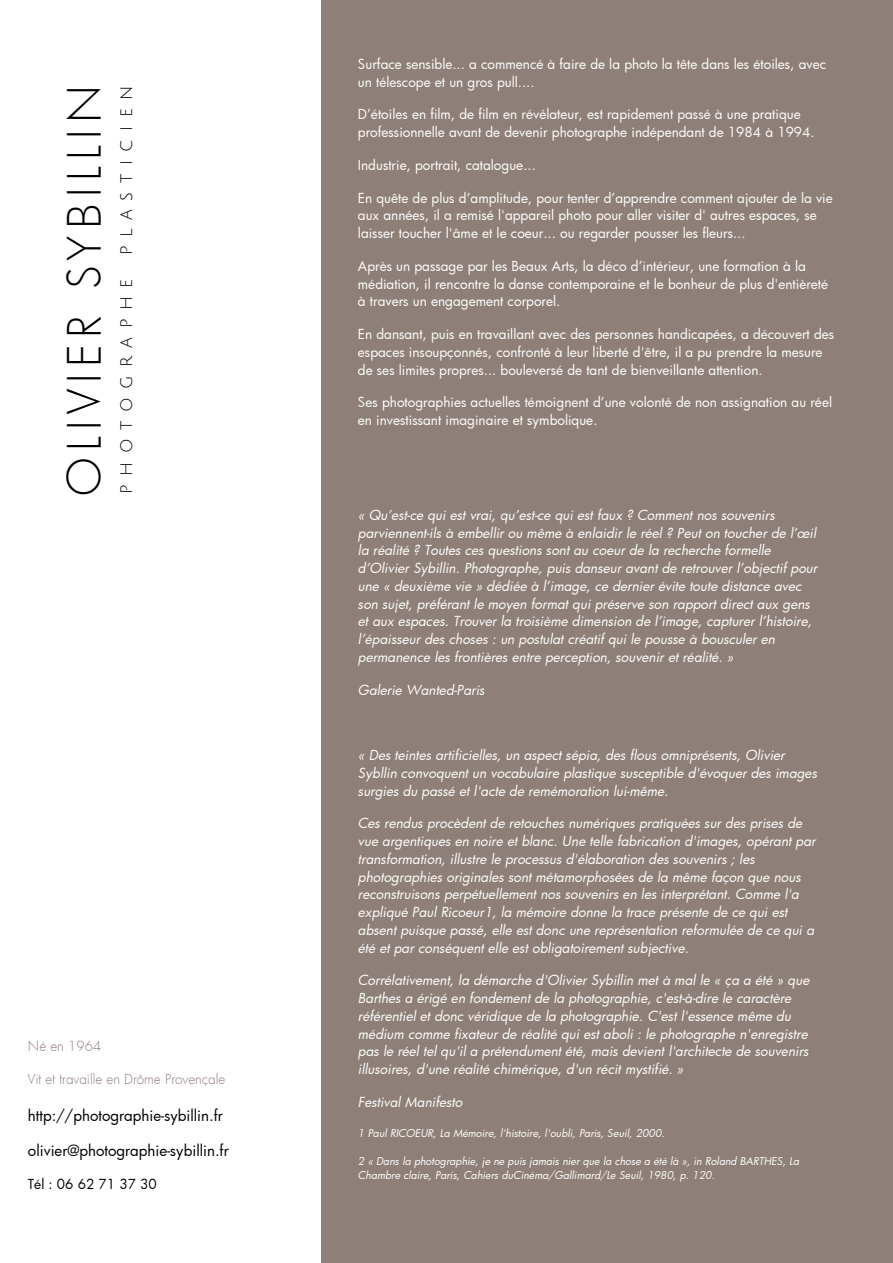
<style>
.page{position:relative;width:893px;height:1263px;background:#fff}
.page>*{position:absolute;margin:0;border:0;box-sizing:border-box;transform-origin:0 0}
.t1{font:300 45px "Futura";letter-spacing:.145em;color:#000}
.t2{font:18px "Julius Sans One";letter-spacing:.475em;color:#000}
.t3{font:15px "Futura";color:#000}
.t4{font:italic 13.5px/17.7px "Futura";color:#fff}
.t5{font:13.5px/17.7px "Futura";color:#fff}
.t6{font:300 13.5px "Futura";color:#8e7979}
.t7{font:13.5px "Futura";color:#000}
.t8{font:italic 10.5px/13.8px "Futura";color:#fff}
</style>
<div class="page">
<div style="left:321px;top:0;width:572px;height:1263px;background:#8e7f78"></div>
<h1 class="t1" style="left:67px;top:496px;width:412px;rotate:-90deg">OLIVIER SYBILLIN</h1>
<h2 class="t2" style="left:117px;top:255px;width:171px;rotate:-90deg">plasticien</h2>
<h2 class="t2" style="left:117px;top:494px;width:217px;rotate:-90deg">photographe</h2>
<p class="t6" style="left:28px;top:1040px;width:75px">Né en 1964</p>
<p class="t6" style="left:28px;top:1073px;width:199px">Vit et travaille en Drôme Provençale</p>
<p class="t3" style="left:28px;top:1110px;width:196px">http://photographie-sybillin.fr</p>
<p class="t3" style="left:28px;top:1144px;width:202px">olivier@photographie-sybillin.fr</p>
<p class="t7" style="left:28px;top:1179px;width:130px">Tél : 06 62 71 37 30</p>
<p class="t5" style="left:358px;top:57px;width:470px">Surface sensible... a commencé à faire de la photo la tête dans les étoiles, avec un télescope et un gros pull....</p>
<p class="t5" style="left:358px;top:107px;width:458px">D’étoiles en film, de film en révélateur, est rapidement passé à une pratique professionnelle avant de devenir photographe indépendant de 1984 à 1994.</p>
<p class="t5" style="left:358px;top:157px;width:179px">Industrie, portrait, catalogue...</p>
<p class="t5" style="left:358px;top:190px;width:476px">En quête de plus d’amplitude, pour tenter d’apprendre comment ajouter de la vie aux années, il a remisé l'appareil photo pour aller visiter d' autres espaces, se laisser toucher l'âme et le coeur... ou regarder pousser les fleurs...</p>
<p class="t5" style="left:358px;top:258px;width:472px">Après un passage par les Beaux Arts, la déco d’intérieur, une formation à la médiation, il rencontre la danse contemporaine et le bonheur de plus d'entièreté à travers un engagement corporel.</p>
<p class="t5" style="left:358px;top:327px;width:478px">En dansant, puis en travaillant avec des personnes handicapées, a découvert des espaces insoupçonnés, confronté à leur liberté d'être, il a pu prendre la mesure de ses limites propres... bouleversé de tant de bienveillante attention.</p>
<p class="t5" style="left:358px;top:395px;width:476px">Ses photographies actuelles témoignent d’une volonté de non assignation au réel en investissant imaginaire et symbolique.</p>
<p class="t4" style="left:358px;top:508px;width:461px">« Qu’est-ce qui est vrai, qu’est-ce qui est faux ? Comment nos souvenirs parviennent-ils à embellir ou même à enlaidir le réel ? Peut on toucher de l’œil la réalité ? Toutes ces questions sont au coeur de la recherche formelle d’Olivier Sybillin. Photographe, puis danseur avant de retrouver l’objectif pour une « deuxième vie » dédiée à l’image, ce dernier évite toute distance avec son sujet, préférant le moyen format qui préserve son rapport direct aux gens et aux espaces. Trouver la troisième dimension de l’image, capturer l’histoire, l’épaisseur des choses : un postulat créatif qui le pousse à bousculer en permanence les frontières entre perception, souvenir et réalité. »</p>
<p class="t4" style="left:358px;top:682px;width:128px">Galerie Wanted-Paris</p>
<p class="t4" style="left:358px;top:748px;width:461px">« Des teintes artificielles, un aspect sépia, des flous omniprésents, Olivier<br>Sybllin convoquent un vocabulaire plastique susceptible d'évoquer des images surgies du passé et l'acte de remémoration lui-même.</p>
<p class="t4" style="left:358px;top:816px;width:459px">Ces rendus procèdent de retouches numériques pratiquées sur des prises de vue argentiques en noire et blanc. Une telle fabrication d'images, opérant par transformation, illustre le processus d'élaboration des souvenirs ; les photographies originales sont métamorphosées de la même façon que nous reconstruisons perpétuellement nos souvenirs en les interprétant. Comme l'a expliqué Paul Ricoeur1, la mémoire donne la trace présente de ce qui est absent puisque passé, elle est donc une représentation reformulée de ce qui a été et par conséquent elle est obligatoirement subjective.</p>
<p class="t4" style="left:358px;top:973px;width:453px">Corrélativement, la démarche d'Olivier Sybillin met à mal le « ça a été » que Barthes a érigé en fondement de la photographie, c'est-à-dire le caractère référentiel et donc véridique de la photographie. C'est l'essence même du médium comme fixateur de réalité qui est aboli : le photographe n'enregistre pas le réel tel qu'il a prétendument été, mais devient l'architecte de souvenirs illusoires, d'une réalité chimérique, d'un récit mystifié. »</p>
<p class="t4" style="left:358px;top:1094px;width:106px">Festival Manifesto</p>
<p class="t8" style="left:358px;top:1127px;width:308px">1 Paul RICOEUR, La Mémoire, l'histoire, l'oubli, Paris, Seuil, 2000.</p>
<p class="t8" style="left:358px;top:1156px;width:443px">2 « Dans la photographie, je ne puis jamais nier que la chose a été là », in Roland BARTHES, La<br>Chambre claire, Paris, Cahiers duCinéma/Gallimard/Le Seuil, 1980, p. 120.</p>
</div>
